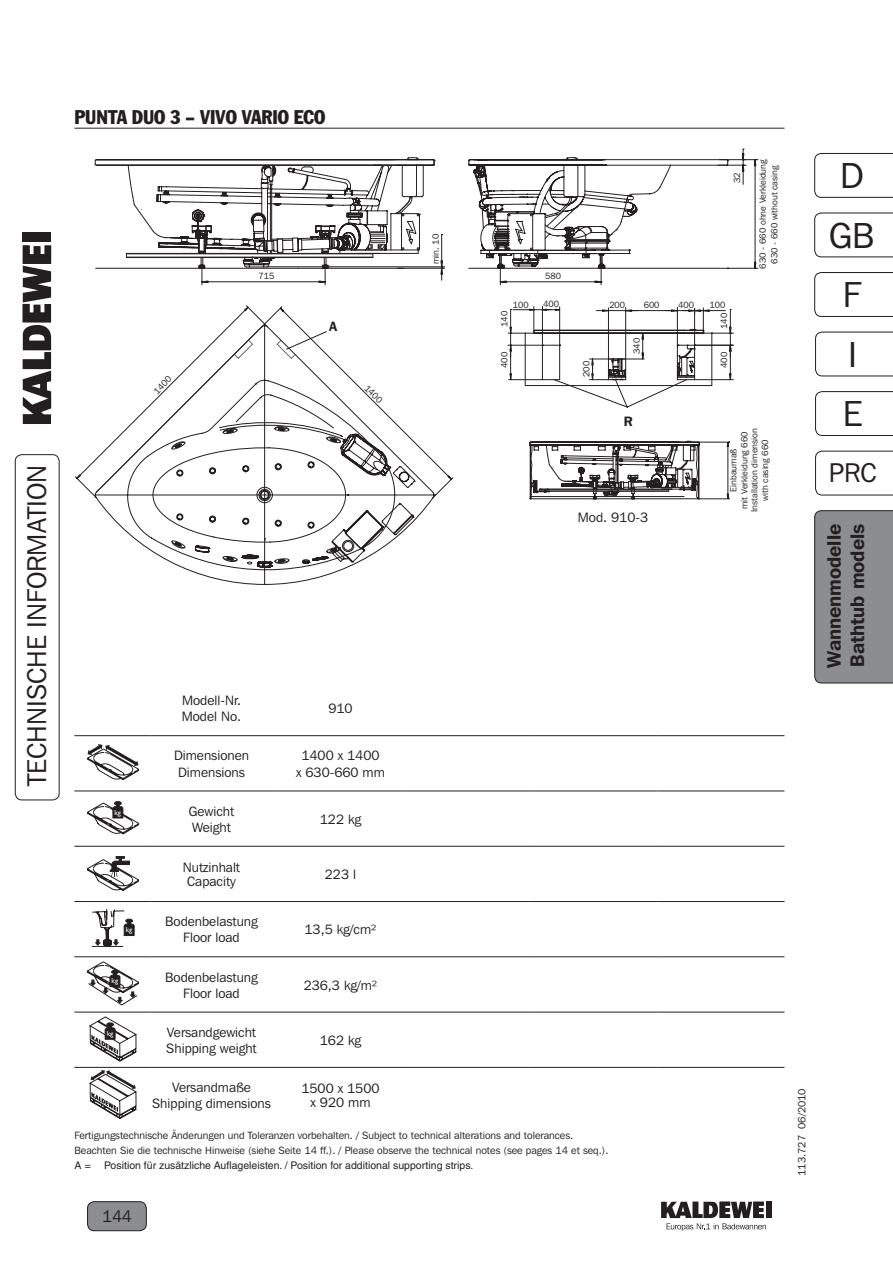
<style>
.page{position:relative;width:893px;height:1263px;background:#fff}
.page>*{position:absolute;margin:0;border:0;box-sizing:border-box;transform-origin:0 0}
.t1{font:36px "Franklin Gothic IT Cby BT";color:#231f20}
.t2{font:27px "Franklin Gothic IT Cby BT";color:#231f20}
.t3{font:600 19.5px/23.4px "Franklin Gothic IT Cby BT";color:#231f20}
.t4{font:condensed 19.5px "Franklin Gothic";color:#231f20}
.t5{font:16.5px "Franklin Gothic IT Cby BT";color:#231f20}
.t6{font:13.5px/16.2px "Franklin Gothic IT Cby BT";color:#231f20;text-align:center}
.t7{font:600 13.5px "Franklin Gothic IT Cby BT";color:#231f20}
.t8{font:10.5px/15px "Franklin Gothic IT Cby BT";color:#231f20}
.t9{font:10.5px "Helvetica";color:#231f20}
.t10{font:9px/10.5px "Franklin Gothic IT Cby BT";color:#231f20;text-align:center}
.t11{font:7.35px "Gill Sans";letter-spacing:-.015em;color:#fff}
</style>
<div class="page">
<svg style="left:87px;top:1201px;width:60px;height:30px"></svg>
<div style="left:814px;top:510px;width:79px;height:174px;background:#8b8d90"></div>
<svg style="left:15px;top:454px;width:44px;height:347px"></svg>
<div style="left:23px;top:232px;width:28px;height:10px;background:#231f20"></div>
<svg style="left:23px;top:245px;width:28px;height:179px"></svg>
<div style="left:766px;top:1202px;width:6px;height:16px;background:#231f20"></div>
<svg style="left:661px;top:1202px;width:105px;height:29px"></svg>
<svg style="left:814px;top:153px;width:79px;height:44px"></svg>
<div style="left:819px;top:160px;width:65px;height:30px;background:#fff"></div>
<svg style="left:814px;top:212px;width:79px;height:45px"></svg>
<svg style="left:814px;top:272px;width:79px;height:44px"></svg>
<svg style="left:815px;top:331px;width:78px;height:45px"></svg>
<svg style="left:815px;top:391px;width:78px;height:44px"></svg>
<svg style="left:815px;top:450px;width:78px;height:45px"></svg>
<hr style="left:74px;top:128px;width:710px;height:1px;background:#231f20">
<hr style="left:277px;top:790px;width:127px;height:1px;background:#231f20">
<hr style="left:277px;top:846px;width:127px;height:1px;background:#231f20">
<hr style="left:277px;top:901px;width:127px;height:1px;background:#231f20">
<hr style="left:277px;top:956px;width:127px;height:1px;background:#231f20">
<hr style="left:277px;top:1012px;width:127px;height:1px;background:#231f20">
<hr style="left:277px;top:1067px;width:127px;height:1px;background:#231f20">
<hr style="left:74px;top:735px;width:76px;height:1px;background:#231f20">
<hr style="left:150px;top:735px;width:127px;height:1px;background:#231f20">
<hr style="left:277px;top:735px;width:127px;height:1px;background:#231f20">
<hr style="left:404px;top:735px;width:127px;height:1px;background:#231f20">
<hr style="left:531px;top:735px;width:127px;height:1px;background:#231f20">
<hr style="left:658px;top:735px;width:126px;height:1px;background:#231f20">
<hr style="left:74px;top:790px;width:76px;height:1px;background:#231f20">
<hr style="left:150px;top:790px;width:127px;height:1px;background:#231f20">
<hr style="left:404px;top:790px;width:127px;height:1px;background:#231f20">
<hr style="left:531px;top:790px;width:127px;height:1px;background:#231f20">
<hr style="left:658px;top:790px;width:126px;height:1px;background:#231f20">
<hr style="left:74px;top:846px;width:76px;height:1px;background:#231f20">
<hr style="left:150px;top:846px;width:127px;height:1px;background:#231f20">
<hr style="left:404px;top:846px;width:127px;height:1px;background:#231f20">
<hr style="left:531px;top:846px;width:127px;height:1px;background:#231f20">
<hr style="left:658px;top:846px;width:126px;height:1px;background:#231f20">
<hr style="left:74px;top:901px;width:76px;height:1px;background:#231f20">
<hr style="left:150px;top:901px;width:127px;height:1px;background:#231f20">
<hr style="left:404px;top:901px;width:127px;height:1px;background:#231f20">
<hr style="left:531px;top:901px;width:127px;height:1px;background:#231f20">
<hr style="left:658px;top:901px;width:126px;height:1px;background:#231f20">
<hr style="left:74px;top:956px;width:76px;height:1px;background:#231f20">
<hr style="left:150px;top:956px;width:127px;height:1px;background:#231f20">
<hr style="left:404px;top:956px;width:127px;height:1px;background:#231f20">
<hr style="left:531px;top:956px;width:127px;height:1px;background:#231f20">
<hr style="left:658px;top:956px;width:126px;height:1px;background:#231f20">
<hr style="left:74px;top:1012px;width:76px;height:1px;background:#231f20">
<hr style="left:150px;top:1012px;width:127px;height:1px;background:#231f20">
<hr style="left:404px;top:1012px;width:127px;height:1px;background:#231f20">
<hr style="left:531px;top:1012px;width:127px;height:1px;background:#231f20">
<hr style="left:658px;top:1012px;width:126px;height:1px;background:#231f20">
<hr style="left:74px;top:1067px;width:76px;height:1px;background:#231f20">
<hr style="left:150px;top:1067px;width:127px;height:1px;background:#231f20">
<hr style="left:404px;top:1067px;width:127px;height:1px;background:#231f20">
<hr style="left:531px;top:1067px;width:127px;height:1px;background:#231f20">
<hr style="left:658px;top:1067px;width:126px;height:1px;background:#231f20">
<svg style="left:87px;top:744px;width:52px;height:36px"></svg>
<svg style="left:87px;top:801px;width:52px;height:33px"></svg>
<svg style="left:87px;top:856px;width:52px;height:35px"></svg>
<svg style="left:92px;top:909px;width:42px;height:37px"></svg>
<hr style="left:92px;top:946px;width:31px;height:1px;background:#231f20">
<svg style="left:87px;top:961px;width:52px;height:44px"></svg>
<svg style="left:90px;top:1016px;width:46px;height:45px"></svg>
<svg style="left:90px;top:1070px;width:47px;height:49px"></svg>
<svg style="left:75px;top:149px;width:683px;height:415px"></svg>
<h2 class="t2" style="left:20px;top:786px;width:323px;rotate:-90deg">TECHNISCHE INFORMATION</h2>
<h3 class="t4" style="left:74px;top:105px;width:253px">PUNTA DUO 3 - VIVO VARIO ECO</h3>
<p class="t10" style="left:259px;top:270px;width:17px">715</p>
<p class="t7" style="left:329px;top:318px;width:10px">A</p>
<p class="t10" style="left:151px;top:389px;width:23px;rotate:-46deg">1400</p>
<p class="t10" style="left:370px;top:383px;width:23px;rotate:46deg">1400</p>
<p class="t10" style="left:430px;top:264px;width:32px;rotate:-90deg">min. 10</p>
<p class="t10" style="left:732px;top:183px;width:12px;rotate:-90deg">32</p>
<p class="t10" style="left:757px;top:269px;width:111px;line-height:11.6px;rotate:-90deg">630 - 660 ohne Verkleidung<br>630 - 660 without casing</p>
<p class="t10" style="left:545px;top:270px;width:17px">580</p>
<p class="t10" style="left:513px;top:299px;width:17px">100</p>
<p class="t10" style="left:543px;top:299px;width:17px">400</p>
<p class="t10" style="left:609px;top:299px;width:17px">200</p>
<p class="t10" style="left:644px;top:299px;width:17px">600</p>
<p class="t10" style="left:678px;top:299px;width:17px">400</p>
<p class="t10" style="left:709px;top:299px;width:17px">100</p>
<p class="t10" style="left:499px;top:327px;width:18px;rotate:-90deg">140</p>
<p class="t10" style="left:719px;top:329px;width:18px;rotate:-90deg">140</p>
<p class="t10" style="left:499px;top:368px;width:18px;rotate:-90deg">400</p>
<p class="t10" style="left:581px;top:377px;width:18px;rotate:-90deg">200</p>
<p class="t10" style="left:631px;top:354px;width:18px;rotate:-90deg">340</p>
<p class="t10" style="left:719px;top:368px;width:18px;rotate:-90deg">400</p>
<p class="t7" style="left:624px;top:413px;width:10px">R</p>
<p class="t6" style="left:578px;top:509px;width:72px">Mod. 910-3</p>
<p class="t10" style="left:728px;top:512px;width:85px;rotate:-90deg">Einbaumaß<br>mit Verkleidung 660<br>Installation dimension with casing 660</p>
<p class="t6" style="left:182px;top:692px;width:61px;text-align:left">Modell-Nr.<br>Model No.</p>
<p class="t6" style="left:328px;top:700px;width:26px">910</p>
<p class="t6" style="left:174px;top:747px;width:77px">Dimensionen<br>Dimensions</p>
<p class="t6" style="left:296px;top:747px;width:90px">1400 x 1400<br>x 630-660 mm</p>
<p class="t11" style="left:115px;top:808px;width:8px">kg</p>
<p class="t6" style="left:189px;top:803px;width:47px;text-align:left">Gewicht<br>Weight</p>
<p class="t6" style="left:320px;top:811px;width:43px">122 kg</p>
<p class="t6" style="left:183px;top:860px;width:59px;line-height:14.4px">Nutzinhalt<br>Capacity</p>
<p class="t6" style="left:325px;top:866px;width:33px">223 l</p>
<p class="t11" style="left:126px;top:925px;width:8px">kg</p>
<p class="t6" style="left:165px;top:913px;width:94px">Bodenbelastung<br>Floor load</p>
<p class="t6" style="left:305px;top:921px;width:73px">13,5 kg/cm²</p>
<p class="t11" style="left:112px;top:977px;width:8px">kg</p>
<p class="t6" style="left:165px;top:968px;width:94px">Bodenbelastung<br>Floor load</p>
<p class="t6" style="left:304px;top:976px;width:75px">236,3 kg/m²</p>
<p class="t11" style="left:107px;top:1029px;width:8px">kg</p>
<p class="t6" style="left:166px;top:1024px;width:92px;text-align:left">Versandgewicht<br>Shipping weight</p>
<p class="t6" style="left:320px;top:1032px;width:43px">162 kg</p>
<p class="t6" style="left:152px;top:1079px;width:120px">Versandmaße<br>Shipping dimensions</p>
<p class="t6" style="left:302px;top:1081px;width:79px;line-height:14.4px">1500 x 1500 x 920 mm</p>
<p class="t8" style="left:74px;top:1128px;width:536px">Fertigungstechnische Änderungen und Toleranzen vorbehalten. / Subject to technical alterations and tolerances.<br>Beachten Sie die technische Hinweise (siehe Seite 14 ff.). / Please observe the technical notes (see pages 14 et seq.).</p>
<p class="t9" style="left:74px;top:1159px;width:18px">A =</p>
<p class="t9" style="left:104px;top:1159px;width:371px">Position für zusätzliche Auflageleisten. / Position for additional supporting strips.</p>
<p class="t5" style="left:102px;top:1206px;width:31px">144</p>
<p class="t8" style="left:794px;top:1176px;width:89px;rotate:-90deg">113.727 06/2010</p>
<h1 class="t1" style="left:840px;top:153px;width:25px">D</h1>
<h1 class="t1" style="left:829px;top:213px;width:47px">GB</h1>
<h1 class="t1" style="left:843px;top:272px;width:20px">F</h1>
<h1 class="t1" style="left:848px;top:332px;width:10px">I</h1>
<h1 class="t1" style="left:843px;top:391px;width:21px">E</h1>
<h2 class="t2" style="left:829px;top:456px;width:49px">PRC</h2>
<h3 class="t3" style="left:822px;top:668px;width:145px;rotate:-90deg">Wannenmodelle<br>Bathtub models</h3>
</div>
